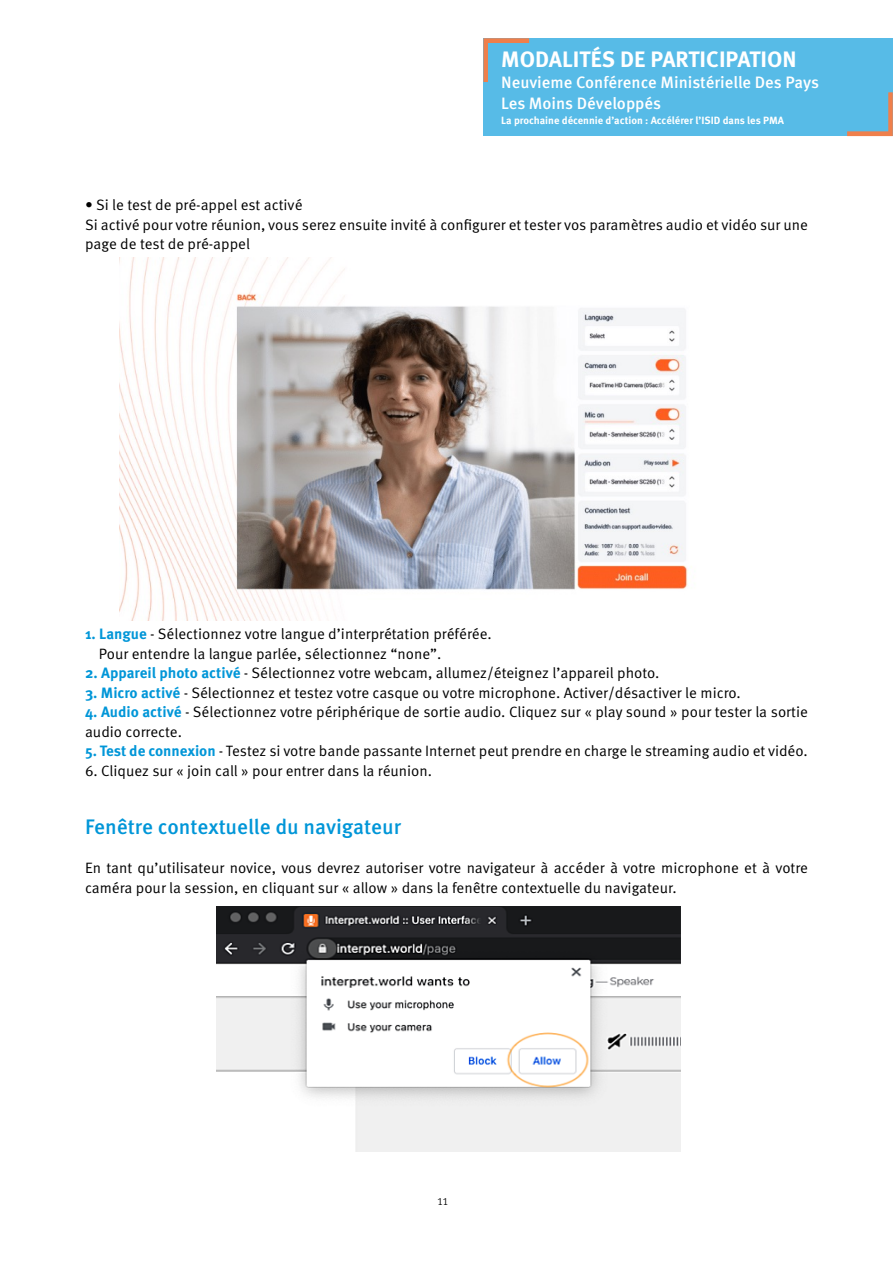
<style>
.page{position:relative;width:893px;height:1263px;background:#fff}
.page>*{position:absolute;margin:0;border:0;box-sizing:border-box;transform-origin:0 0}
.t1{font:700 22.35px "Meta Pro";color:#fff}
.t2{font:500 21px "Meta Pro";color:#0096d8}
.t3{font:500 16.5px/21px "Meta Pro";color:#fff}
.t4{font:15px/19.5px "Meta Pro";color:#000}
.t5{font:300 13.5px "Meta Pro";color:#000}
.t6{font:700 10.5px "Meta Pro";color:#fff}
.s1{font-weight:700;color:#0096d8}
</style>
<div class="page">
<div style="left:483px;top:38px;width:410px;height:98px;background:#57bbe7"></div>
<svg style="left:483px;top:38px;width:46px;height:44px"></svg>
<svg style="left:847px;top:92px;width:46px;height:44px"></svg>
<img style="left:119px;top:257px;width:569px;height:363px">
<img style="left:217px;top:907px;width:463px;height:244px">
<h1 class="t1" style="left:501px;top:45px;width:297px">MODALITÉS DE PARTICIPATION</h1>
<p class="t3" style="left:501px;top:72px;width:319px">Neuvieme Conférence Ministérielle Des Pays<br>Les Moins Développés</p>
<p class="t6" style="left:501px;top:113px;width:284px">La prochaine décennie d’action : Accélérer l’ISID dans les PMA</p>
<p class="t4" style="left:85px;top:196px;width:724px">• Si le test de pré-appel est activé<br>Si activé pour votre réunion, vous serez ensuite invité à configurer et tester vos paramètres audio et vidéo sur une page de test de pré-appel</p>
<p class="t4" style="left:99px;top:625px;width:394px;text-indent:-14px"><span class="s1">1. Langue</span> - Sélectionnez votre langue d’interprétation préférée.<br>Pour entendre la langue parlée, sélectionnez “none”.</p>
<p class="t4" style="left:85px;top:664px;width:576px"><span class="s1">2. Appareil photo activé</span> - Sélectionnez votre webcam, allumez/éteignez l’appareil photo.</p>
<p class="t4" style="left:85px;top:683px;width:657px"><span class="s1">3. Micro activé</span> - Sélectionnez et testez votre casque ou votre microphone. Activer/désactiver le micro.</p>
<p class="t4" style="left:85px;top:703px;width:724px"><span class="s1">4. Audio activé</span> - Sélectionnez votre périphérique de sortie audio. Cliquez sur « play sound » pour tester la sortie audio correcte.</p>
<p class="t4" style="left:85px;top:742px;width:724px"><span class="s1">5. Test de connexion</span> - Testez si votre bande passante Internet peut prendre en charge le streaming audio et vidéo.</p>
<p class="t4" style="left:85px;top:761px;width:349px">6. Cliquez sur « join call » pour entrer dans la réunion.</p>
<h2 class="t2" style="left:85px;top:813px;width:318px">Fenêtre contextuelle du navigateur</h2>
<p class="t4" style="left:85px;top:859px;width:724px">En tant qu’utilisateur novice, vous devrez autoriser votre navigateur à accéder à votre microphone et à votre caméra pour la session, en cliquant sur « allow » dans la fenêtre contextuelle du navigateur.</p>
<p class="t5" style="left:438px;top:1191px;width:12px">11</p>
</div>
